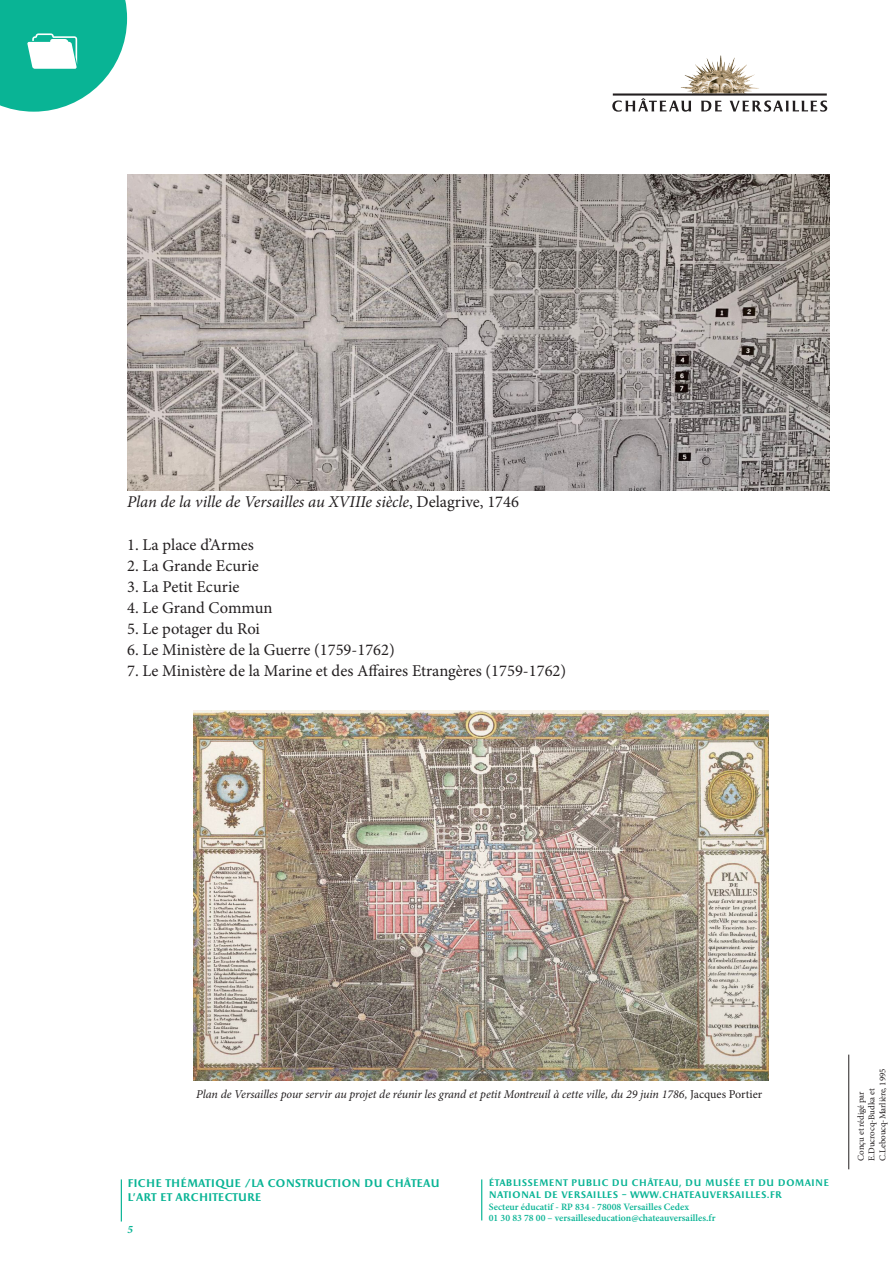
<style>
.page{position:relative;width:893px;height:1263px;background:#fff}
.page>*{position:absolute;margin:0;border:0;box-sizing:border-box;transform-origin:0 0}
.Texte_courant{font:16.5px "Minion Pro";color:#231f20}
.Texte_courant-2{font:italic 16.5px "Minion Pro";letter-spacing:-.005em;color:#231f20}
.Texte_courant-3{font:italic 12px "Minion Pro";letter-spacing:-.005em;color:#231f20}
.t1{font:700 11.25px/13.5px "Apollon";letter-spacing:-.01em;color:#09b495}
.t2{font:italic 700 11.25px "Minion Pro";color:#09b495}
.t3{font:600 9.75px/11.7px "Minion Pro";color:#09b495}
.t4{font:700 9.6px/11.7px "Apollon";letter-spacing:.015em;color:#09b495}
.t5{font:9px/10.8px "Minion Pro";letter-spacing:-.01em;color:#231f20}
.s1{font-style:normal}
</style>
<div class="page">
<img style="left:681px;top:55px;width:78px;height:38px">
<svg style="left:612px;top:93px;width:215px;height:19px"></svg>
<hr style="left:121px;top:1179px;width:1px;height:42px;background:#09b495">
<hr style="left:481px;top:1179px;width:1px;height:41px;background:#09b495">
<svg style="left:0;top:0;width:127px;height:112px"></svg>
<hr style="left:848px;top:1054px;width:1px;height:115px;background:#231f20">
<img style="left:128px;top:175px;width:701px;height:316px">
<img style="left:194px;top:711px;width:574px;height:369px">
<p class="Texte_courant-2" style="left:127px;top:491px;width:393px">Plan de la ville de Versailles au XVIIIe siècle<span class="s1">, Delagrive, 1746</span></p>
<p class="Texte_courant" style="left:127px;top:533px;width:128px">1. La place d’Armes</p>
<p class="Texte_courant" style="left:127px;top:554px;width:133px">2. La Grande Ecurie</p>
<p class="Texte_courant" style="left:127px;top:575px;width:114px">3. La Petit Ecurie</p>
<p class="Texte_courant" style="left:127px;top:596px;width:147px">4. Le Grand Commun</p>
<p class="Texte_courant" style="left:127px;top:617px;width:134px">5. Le potager du Roi</p>
<p class="Texte_courant" style="left:127px;top:638px;width:269px">6. Le Ministère de la Guerre (1759-1762)</p>
<p class="Texte_courant" style="left:127px;top:660px;width:441px">7. Le Ministère de la Marine et des Affaires Etrangères (1759-1762)</p>
<p class="Texte_courant-3" style="left:196px;top:1085px;width:567px">Plan de Versailles pour servir au projet de réunir les grand et petit Montreuil à cette ville, du 29 juin 1786, <span class="s1">Jacques Portier</span></p>
<p class="t1" style="left:128px;top:1177px;width:314px">FICHE THÉMATIQUE /LA CONSTRUCTION DU CHÂTEAU<br>L’ART ET ARCHITECTURE</p>
<p class="t2" style="left:128px;top:1221px;width:7px">5</p>
<p class="t4" style="left:489px;top:1177px;width:342px">ÉTABLISSEMENT PUBLIC DU CHÂTEAU, DU MUSÉE ET DU DOMAINE<br>NATIONAL DE VERSAILLES – WWW.CHATEAUVERSAILLES.FR</p>
<p class="t3" style="left:489px;top:1201px;width:228px">Secteur éducatif - RP 834 - 78008 Versailles Cedex<br>01 30 83 78 00 – versailleseducation@chateauversailles.fr</p>
<p class="t5" style="left:856px;top:1161px;width:94px;rotate:-90deg">Conçu et rédigé par<br>E.Ducrocq-Budka et<br>C.Leboucq-Marlière, 1995</p>
</div>
